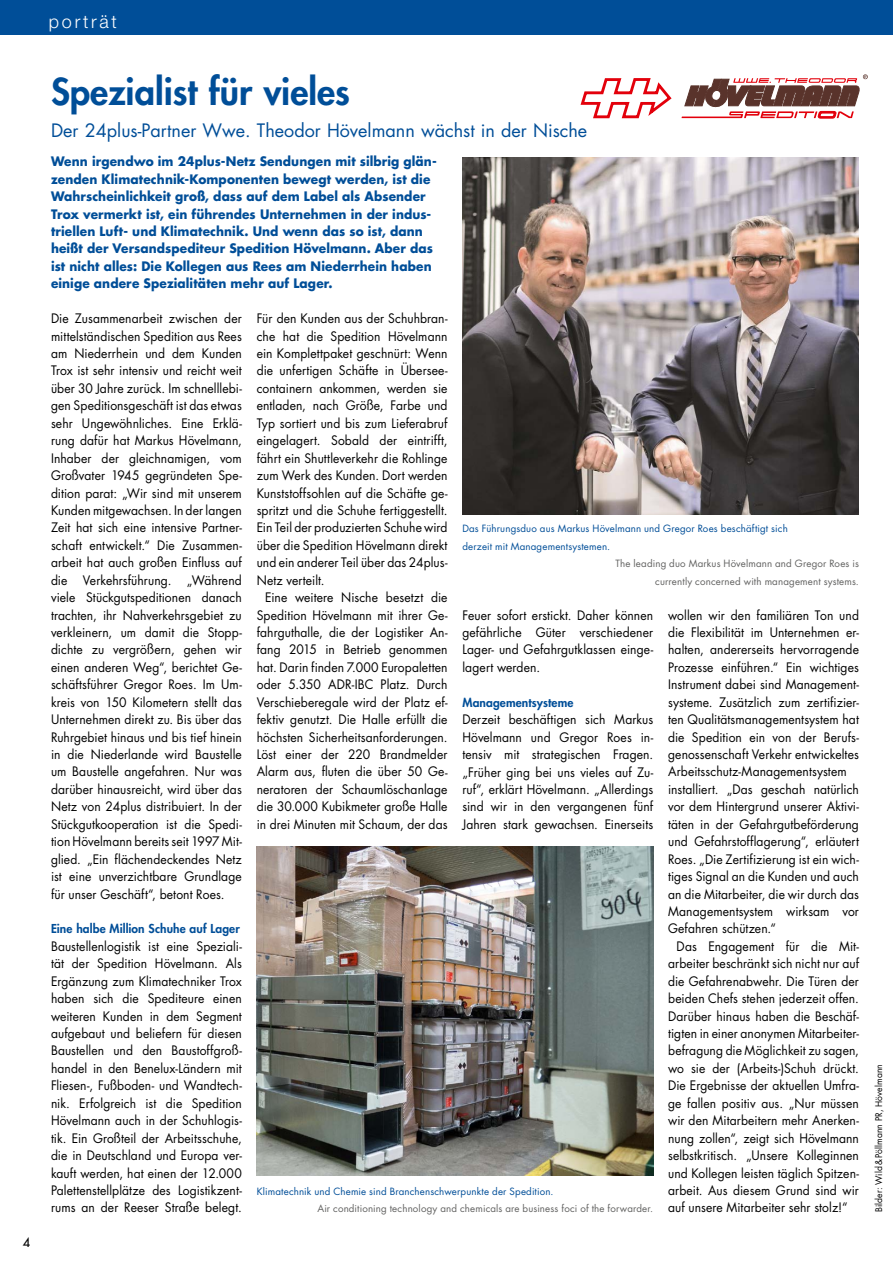
<style>
.page{position:relative;width:893px;height:1263px;background:#fff}
.page>*{position:absolute;margin:0;border:0;box-sizing:border-box;transform-origin:0 0}
.t1{font:800 36px "Futura";color:#004e98}
.t2{font:18px "Futura";color:#004e98}
.t3{font:300 18px "Helvetica Neue LT Pro";letter-spacing:.15em;color:#fff}
.t4{font:12.75px/17.4px "Futura";letter-spacing:.01em;color:#000;text-align:justify;scale:.95 1}
.t5{font:700 12.75px/17.4px "Futura";letter-spacing:.01em;color:#004e98;scale:.95 1}
.t6{font:12.75px "Futura";color:#000}
.t7{font:800 12px "Futura";letter-spacing:.01em;color:#004e98}
.t8{font:9.75px/17.4px "Futura";letter-spacing:.015em;color:#626261;text-align:right}
.t9{font:9.75px/17.4px "Futura";letter-spacing:.015em;color:#004e98}
.t10{font:9px "Futura";letter-spacing:.015em;color:#000;scale:.95 1}
</style>
<div class="page">
<img style="left:462px;top:157px;width:397px;height:358px">
<img style="left:257px;top:846px;width:396px;height:329px">
<svg style="left:580px;top:78px;width:92px;height:41px"></svg>
<svg style="left:681px;top:74px;width:187px;height:44px"></svg>
<hr style="left:891px;top:0;width:2px;height:34px;background:#004e98">
<div style="left:0;top:0;width:891px;height:34px;background:#004e98"></div>
<p class="t6" style="left:23px;top:1234px;width:9px">4</p>
<h2 class="t3" style="left:49px;top:11px;width:69px">porträt</h2>
<h1 class="t1" style="left:51px;top:68px;width:300px">Spezialist für vieles</h1>
<h2 class="t2" style="left:51px;top:117px;width:538px">Der 24plus-Partner Wwe. Theodor Hövelmann wächst in der Nische</h2>
<p class="t5" style="left:51px;top:152px;width:408px">Wenn irgendwo im 24plus-Netz Sendungen mit silbrig glän&shy;zenden Klimatechnik-Komponenten bewegt werden, ist die Wahrscheinlichkeit groß, dass auf dem Label als Absender Trox vermerkt ist, ein führendes Unternehmen in der indus&shy;triellen Luft- und Klimatechnik. Und wenn das so ist, dann heißt der Versandspediteur Spedition Hövelmann. Aber das ist nicht alles: Die Kollegen aus Rees am Niederrhein haben einige andere Spezialitäten mehr auf Lager.</p>
<p class="t4" style="left:257px;top:310px;width:202px">Für den Kunden aus der Schuhbran&shy;che hat die Spedition Hövelmann ein Komplettpaket geschnürt: Wenn die unfertigen Schäfte in Übersee&shy;containern ankommen, werden sie entladen, nach Größe, Farbe und Typ sortiert und bis zum Lieferabruf eingelagert. Sobald der eintrifft, fährt ein Shuttleverkehr die Rohlinge zum Werk des Kunden. Dort werden Kunststoffsohlen auf die Schäfte ge&shy;spritzt und die Schuhe fertiggestellt.<br>Ein Teil der produzierten Schuhe wird über die Spedition Hövelmann direkt und ein anderer Teil über das 24plus-Netz verteilt.</p>
<p class="t4" style="left:257px;top:588px;width:202px;text-indent:9px">Eine weitere Nische besetzt die Spedition Hövelmann mit ihrer Ge&shy;fahrguthalle, die der Logistiker An&shy;fang 2015 in Betrieb genommen hat. Darin finden 7.000 Europaletten oder 5.350 ADR-IBC Platz. Durch Verschieberegale wird der Platz ef&shy;fektiv genutzt. Die Halle erfüllt die höchsten Sicherheitsanforderungen.<br>Löst einer der 220 Brandmelder Alarm aus, fluten die über 50 Ge&shy;neratoren der Schaumlöschanlage die 30.000 Kubikmeter große Halle in drei Minuten mit Schaum, der das</p>
<p class="t4" style="left:51px;top:310px;width:202px">Die Zusammenarbeit zwischen der mittelständischen Spedition aus Rees am Niederrhein und dem Kunden Trox ist sehr intensiv und reicht weit über 30 Jahre zurück. Im schnelllebi&shy;gen Speditionsgeschäft ist das etwas sehr Ungewöhnliches. Eine Erklä&shy;rung dafür hat Markus Hövelmann, Inhaber der gleichnamigen, vom Großvater 1945 gegründeten Spe&shy;dition parat: „Wir sind mit unserem Kunden mitgewachsen. In der langen Zeit hat sich eine intensive Partner&shy;schaft entwickelt.“ Die Zusammen&shy;arbeit hat auch großen Einfluss auf die Verkehrsführung. „Während viele Stückgutspeditionen danach trachten, ihr Nahverkehrsgebiet zu verkleinern, um damit die Stopp&shy;dichte zu vergrößern, gehen wir einen anderen Weg“, berichtet Ge&shy;schäftsführer Gregor Roes. Im Um&shy;kreis von 150 Kilometern stellt das Unternehmen direkt zu. Bis über das Ruhrgebiet hinaus und bis tief hinein in die Niederlande wird Baustelle um Baustelle angefahren. Nur was darüber hinausreicht, wird über das Netz von 24plus distribuiert. In der Stückgutkooperation ist die Spedi&shy;tion Hövelmann bereits seit 1997 Mit&shy;glied. „Ein flächendeckendes Netz ist eine unverzichtbare Grundlage für unser Geschäft“, betont Roes.</p>
<p class="t7" style="left:51px;top:921px;width:190px">Eine halbe Million Schuhe auf Lager</p>
<p class="t4" style="left:51px;top:937px;width:202px">Baustellenlogistik ist eine Speziali&shy;tät der Spedition Hövelmann. Als Ergänzung zum Klimatechniker Trox haben sich die Spediteure einen weiteren Kunden in dem Segment aufgebaut und beliefern für diesen Baustellen und den Baustoffgroß&shy;handel in den Benelux-Ländern mit Fliesen-, Fußboden- und Wandtech&shy;nik. Erfolgreich ist die Spedition Hövelmann auch in der Schuhlogis&shy;tik. Ein Großteil der Arbeitsschuhe, die in Deutschland und Europa ver&shy;kauft werden, hat einen der 12.000<br>Palettenstellplätze des Logistikzent&shy;rums an der Reeser Straße belegt.</p>
<p class="t9" style="left:462px;top:520px;width:327px">Das Führungsduo aus Markus Hövelmann und Gregor Roes beschäftigt sich derzeit mit Managementsystemen.</p>
<p class="t8" style="left:615px;top:555px;width:245px">The leading duo Markus Hövelmann and Gregor Roes is currently concerned with management systems.</p>
<p class="t4" style="left:462px;top:606px;width:202px">Feuer sofort erstickt. Daher können gefährliche Güter verschiedener Lager- und Gefahrgutklassen einge&shy;lagert werden.</p>
<p class="t7" style="left:462px;top:694px;width:112px">Managementsysteme</p>
<p class="t4" style="left:462px;top:711px;width:202px">Derzeit beschäftigen sich Markus Hövelmann und Gregor Roes in&shy;tensiv mit strategischen Fragen. „Früher ging bei uns vieles auf Zu&shy;ruf“, erklärt Hövelmann. „Allerdings sind wir in den vergangenen fünf Jahren stark gewachsen. Einerseits</p>
<p class="t4" style="left:668px;top:606px;width:202px;text-align:left">wollen wir den familiären Ton und die Flexibilität im Unternehmen er&shy;halten, andererseits hervorragende Prozesse einführen.“ Ein wichtiges Instrument dabei sind Management&shy;systeme. Zusätzlich zum zertifizier&shy;ten Qualitätsmanagementsystem hat die Spedition ein von der Berufs&shy;genossenschaft Verkehr entwickeltes Arbeitsschutz-Managementsystem installiert. „Das geschah natürlich vor dem Hintergrund unserer Aktivi&shy;täten in der Gefahrgutbeförderung und Gefahrstofflagerung“, erläutert Roes. „Die Zertifizierung ist ein wich&shy;tiges Signal an die Kunden und auch an die Mitarbeiter, die wir durch das Managementsystem wirksam vor Gefahren schützen.“</p>
<p class="t4" style="left:668px;top:937px;width:202px;text-indent:9px">Das Engagement für die Mit&shy;arbeiter beschränkt sich nicht nur auf die Gefahrenabwehr. Die Türen der beiden Chefs stehen jederzeit offen.<br>Darüber hinaus haben die Beschäf&shy;tigten in einer anonymen Mitarbeiter&shy;befragung die Möglichkeit zu sagen, wo sie der (Arbeits-)Schuh drückt.<br>Die Ergebnisse der aktuellen Umfra&shy;ge fallen positiv aus. „Nur müssen wir den Mitarbeitern mehr Anerken&shy;nung zollen“, zeigt sich Hövelmann selbstkritisch. „Unsere Kolleginnen und Kollegen leisten täglich Spitzen&shy;arbeit. Aus diesem Grund sind wir auf unsere Mitarbeiter sehr stolz!“</p>
<p class="t9" style="left:257px;top:1182px;width:298px">Klimatechnik und Chemie sind Branchenschwerpunkte der Spedition.</p>
<p class="t8" style="left:317px;top:1200px;width:337px">Air conditioning technology and chemicals are business foci of the forwarder.</p>
<p class="t10" style="left:872px;top:1212px;width:157px;rotate:-90deg">Bilder: Wild&amp;Pöllmann PR, Hövelmann</p>
</div>
